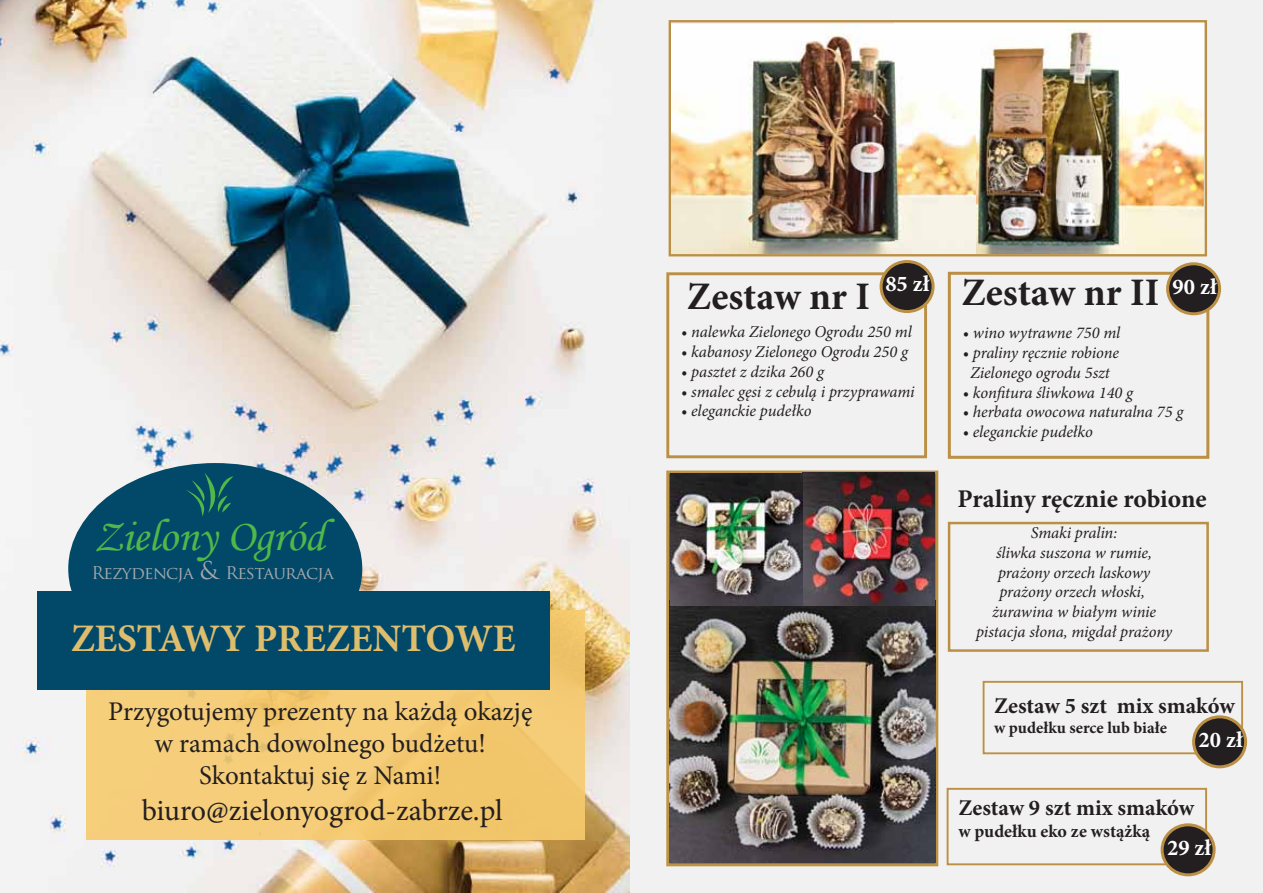
<style>
.page{position:relative;width:1263px;height:893px;background:#fff}
.page>*{position:absolute;margin:0;border:0;box-sizing:border-box;transform-origin:0 0}
.t1{font:45.75px "Monotype Corsiva";color:#50b848}
.t2{font:700 39px "Minion Pro";color:#231f20}
.t3{font:700 39px "Minion Pro";color:#f7cb6e}
.t4{font:30px "Minion Pro";letter-spacing:-.005em;color:#231f20}
.t5{font:27px/32.4px "Minion Pro";color:#231f20;text-align:center}
.t6{font:700 25.5px "Minion Pro";color:#231f20}
.t7{font:700 22.5px "Minion Pro";color:#231f20}
.t8{font:700 22.5px "Minion Pro";color:#fff}
.t9{font:700 18px "Minion Pro";color:#231f20}
.t10{font:17.1px "Trajan Pro";letter-spacing:-.045em;color:#a7a9ac}
.t11{font:italic 16.5px/19.8px "Minion Pro";letter-spacing:-.005em;color:#231f20;text-align:center}
.t12{font:700 16.5px "Minion Pro";color:#231f20}
.s1{font-size:23.85px}
</style>
<div class="page">
<img style="left:0;top:0;width:629px;height:893px">
<div style="left:631px;top:0;width:632px;height:893px;background:#f2f1f1"></div>
<img style="left:894px;top:23px;width:310px;height:230px">
<img style="left:672px;top:25px;width:304px;height:228px">
<div style="left:666px;top:272px;width:261px;height:186px;border:3px solid #bb9044"></div>
<div style="left:948px;top:272px;width:261px;height:187px;border:3px solid #bb9044"></div>
<div style="left:669px;top:20px;width:538px;height:236px;border:2px solid #bb9044"></div>
<div style="left:1167px;top:264px;width:52px;height:50px;background:#231f20;border-radius:50%"></div>
<div style="left:1166px;top:262px;width:55px;height:53px;border:3px solid #bb9044;border-radius:50%"></div>
<div style="left:881px;top:262px;width:52px;height:50px;background:#231f20;border-radius:50%"></div>
<div style="left:879px;top:260px;width:55px;height:53px;border:3px solid #bb9044;border-radius:50%"></div>
<div style="left:948px;top:522px;width:261px;height:130px;border:2px solid #bb9044"></div>
<div style="left:983px;top:681px;width:260px;height:73px;border:2px solid #bb9044"></div>
<div style="left:947px;top:788px;width:260px;height:77px;border:2px solid #bb9044"></div>
<div style="left:1193px;top:717px;width:52px;height:50px;background:#231f20;border-radius:50%"></div>
<div style="left:1192px;top:715px;width:55px;height:53px;border:3px solid #bb9044;border-radius:50%"></div>
<div style="left:1162px;top:825px;width:52px;height:50px;background:#231f20;border-radius:50%"></div>
<div style="left:1160px;top:823px;width:55px;height:53px;border:3px solid #bb9044;border-radius:50%"></div>
<div style="left:666px;top:471px;width:272px;height:395px;border:3px solid #bd9346"></div>
<div style="left:68px;top:463px;width:294px;height:212px;background:#024969;border-radius:50%"></div>
<div style="left:86px;top:610px;width:498px;height:230px;background:linear-gradient(to right,#f7d07e,#f2c66b)"></div>
<svg style="left:186px;top:473px;width:47px;height:43px"></svg>
<div style="left:38px;top:591px;width:512px;height:98px;background:#024969"></div>
<img style="left:669px;top:601px;width:266px;height:262px">
<img style="left:670px;top:473px;width:264px;height:133px">
<h1 class="t1" style="left:93px;top:508px;width:233px">Zielony Ogród</h1>
<p class="t10" style="left:91px;top:562px;width:244px">Rezydencja <span class="s1">&amp;</span> Restauracja</p>
<h2 class="t3" style="left:70px;top:611px;width:447px">ZESTAWY PREZENTOWE</h2>
<h3 class="t5" style="left:108px;top:695px;width:426px">Przygotujemy prezenty na każdą okazję w ramach dowolnego budżetu!<br>Skontaktuj się z Nami!</h3>
<h3 class="t4" style="left:142px;top:790px;width:363px">biuro@zielonyogrod-zabrze.pl</h3>
<h3 class="t8" style="left:885px;top:268px;width:46px">85 zł</h3>
<h3 class="t8" style="left:1172px;top:271px;width:46px">90 zł</h3>
<h2 class="t2" style="left:961px;top:265px;width:200px">Zestaw nr II</h2>
<p class="t11" style="left:963px;top:323px;width:159px">• wino wytrawne 750 ml</p>
<p class="t11" style="left:963px;top:343px;width:158px">• praliny ręcznie robione<br>Zielonego ogrodu 5szt</p>
<p class="t11" style="left:963px;top:382px;width:172px">• konfitura śliwkowa 140 g</p>
<p class="t11" style="left:963px;top:402px;width:222px">• herbata owocowa naturalna 75 g</p>
<p class="t11" style="left:963px;top:422px;width:132px">• eleganckie pudełko</p>
<h2 class="t2" style="left:687px;top:269px;width:185px">Zestaw nr I</h2>
<p class="t11" style="left:681px;top:322px;width:232px">• nalewka Zielonego Ogrodu 250 ml</p>
<p class="t11" style="left:681px;top:342px;width:228px">• kabanosy Zielonego Ogrodu 250 g</p>
<p class="t11" style="left:681px;top:362px;width:144px">• pasztet z dzika 260 g</p>
<p class="t11" style="left:681px;top:381px;width:235px">• smalec gęsi z cebulą i przyprawami</p>
<p class="t11" style="left:681px;top:401px;width:132px">• eleganckie pudełko</p>
<h3 class="t6" style="left:957px;top:481px;width:251px">Praliny ręcznie robione</h3>
<p class="t11" style="left:976px;top:523px;width:197px">Smaki pralin:<br>śliwka suszona w rumie, prażony orzech laskowy prażony orzech włoski, żurawina w białym winie pistacja słona, migdał prażony</p>
<h3 class="t7" style="left:994px;top:690px;width:242px">Zestaw 5 szt mix smaków</h3>
<p class="t12" style="left:994px;top:716px;width:174px">w pudełku serce lub białe</p>
<h3 class="t8" style="left:1198px;top:724px;width:46px">20 zł</h3>
<h3 class="t7" style="left:958px;top:792px;width:237px">Zestaw 9 szt mix smaków</h3>
<p class="t9" style="left:958px;top:818px;width:193px">w pudełku eko ze wstążką</p>
<h3 class="t8" style="left:1167px;top:832px;width:46px">29 zł</h3>
</div>
